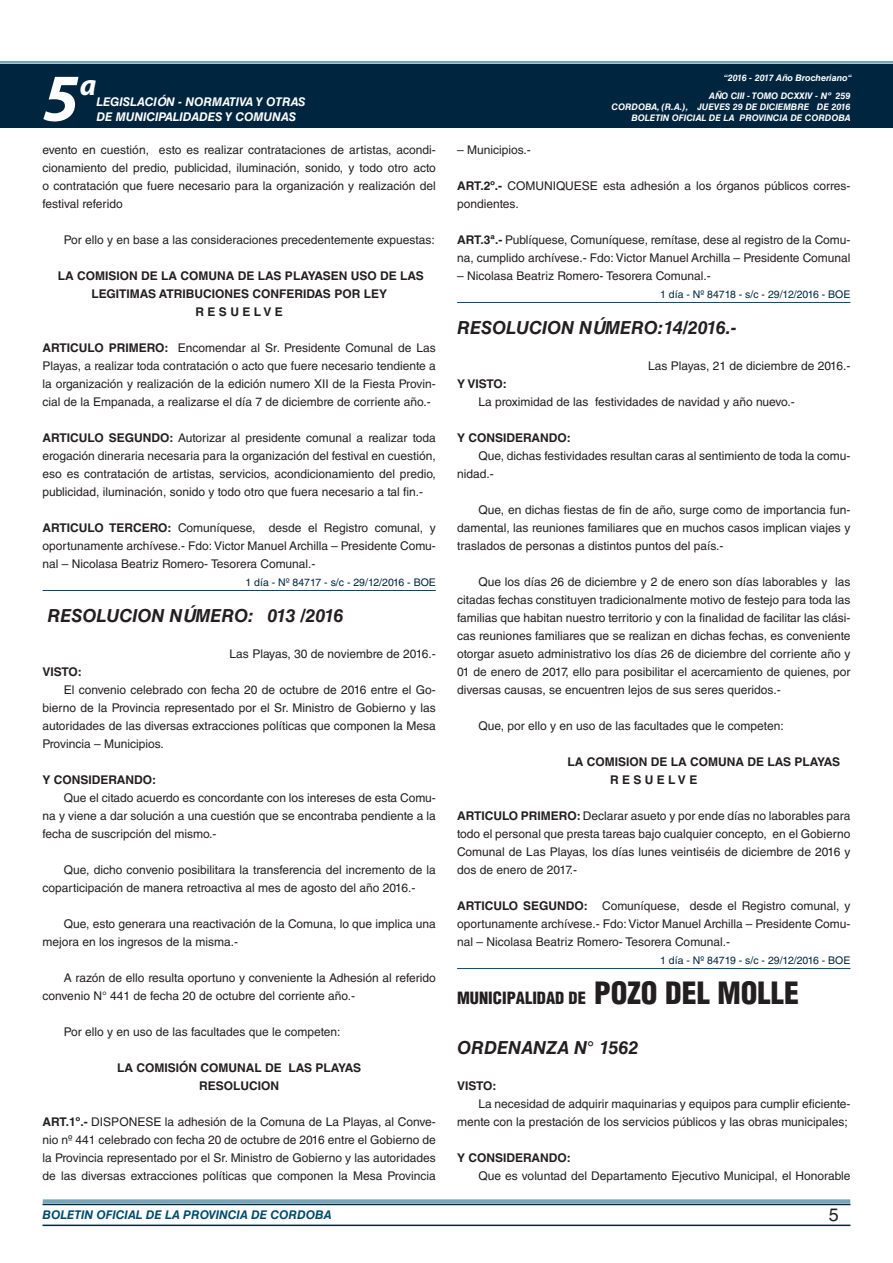
<style>
.page{position:relative;width:893px;height:1263px;background:#fff}
.page>*{position:absolute;margin:0;border:0;box-sizing:border-box;transform-origin:0 0}
.t1{font:italic 700 67.5px "Myriad Pro";color:#fff}
.t2{font:italic 700 30px "Myriad Pro";color:#fff}
.DOC__N{font:italic 700 18px "Helvetica LT Std";color:#231f20}
.t3{font:18px "Helvetica LT Std";color:#231f20}
.TITULO{font:900 condensed 16.5px "Helvetica LT Std";color:#231f20}
.TEXTO_BASE{font:12px/18px "Helvetica LT Std";color:#231f20;text-align:justify}
.RESUELVE{font:700 12px/18px "Helvetica LT Std";color:#231f20;text-align:center}
.FECHA{font:12px "Helvetica LT Std";color:#231f20}
.TEXTO_BASE-2{font:700 12px "Helvetica LT Std";color:#231f20}
.t4{font:italic 700 12px "Helvetica LT Std";color:#fff}
.t5{font:italic 700 12px "Helvetica LT Std";color:#004b6c}
.FECHA_DE_PUBLICACIÓN{font:10.5px "Helvetica LT Std";color:#00263f}
.t6{font:italic 700 9px/10.8px "Helvetica LT Std";color:#fff;text-align:right}
.s1{font-weight:700}
.s2{font-size:30px}
</style>
<div class="page">
<div style="left:0;top:61px;width:893px;height:6px;background:#fff;opacity:.75"></div>
<div style="left:0;top:64px;width:893px;height:64px;background:#00263f"></div>
<hr style="left:43px;top:1224px;width:807px;height:2px;background:#00263f">
<div style="left:42px;top:1198px;width:809px;height:8px;background:#fff;opacity:.75"></div>
<hr style="left:43px;top:590px;width:393px;height:1px;background:#004b6c">
<hr style="left:457px;top:302px;width:393px;height:1px;background:#004b6c">
<hr style="left:457px;top:968px;width:393px;height:1px;background:#004b6c">
<h1 class="t1" style="left:43px;top:54px;width:38px">5</h1>
<h2 class="t2" style="left:80px;top:66px;width:18px">a</h2>
<p class="t4" style="left:96px;top:95px;width:211px">LEGISLACIÓN - NORMATIVA Y OTRAS</p>
<p class="t4" style="left:96px;top:109px;width:201px">DE MUNICIPALIDADES Y COMUNAS</p>
<p class="TEXTO_BASE" style="left:43px;top:141px;width:395px">evento en cuestión, esto es realizar contrataciones de artistas, acondi&shy;cionamiento del predio, publicidad, iluminación, sonido, y todo otro acto o contratación que fuere necesario para la organización y realización del festival referido</p>
<p class="TEXTO_BASE" style="left:64px;top:231px;width:372px">Por ello y en base a las consideraciones precedentemente expuestas:</p>
<p class="RESUELVE" style="left:58px;top:266px;width:367px">LA COMISION DE LA COMUNA DE LAS PLAYASEN USO DE LAS<br>LEGITIMAS ATRIBUCIONES CONFERIDAS POR LEY</p>
<p class="RESUELVE" style="left:196px;top:302px;width:89px">R E S U E L V E</p>
<p class="TEXTO_BASE" style="left:43px;top:339px;width:395px"><span class="s1">ARTICULO PRIMERO:</span> Encomendar al Sr. Presidente Comunal de Las Playas, a realizar toda contratación o acto que fuere necesario tendiente a la organización y realización de la edición numero XII de la Fiesta Provin&shy;cial de la Empanada, a realizarse el día 7 de diciembre de corriente año.-</p>
<p class="TEXTO_BASE" style="left:43px;top:429px;width:395px"><span class="s1">ARTICULO SEGUNDO:</span> Autorizar al presidente comunal a realizar toda erogación dineraria necesaria para la organización del festival en cuestión, eso es contratación de artistas, servicios, acondicionamiento del predio, publicidad, iluminación, sonido y todo otro que fuera necesario a tal fin.-</p>
<p class="TEXTO_BASE" style="left:43px;top:519px;width:395px"><span class="s1">ARTICULO TERCERO:</span> Comuníquese, desde el Registro comunal, y oportunamente archívese.- Fdo: Victor Manuel Archilla – Presidente Comu&shy;nal – Nicolasa Beatriz Romero- Tesorera Comunal.-</p>
<p class="FECHA_DE_PUBLICACIÓN" style="left:246px;top:576px;width:192px">1 día - Nº 84717 - s/c - 29/12/2016 - BOE</p>
<p class="DOC__N" style="left:48px;top:604px;width:297px">RESOLUCION NÚMERO: 013 /2016</p>
<p class="FECHA" style="left:230px;top:647px;width:208px">Las Playas, 30 de noviembre de 2016.-</p>
<p class="TEXTO_BASE-2" style="left:43px;top:664px;width:41px">VISTO:</p>
<p class="TEXTO_BASE" style="left:43px;top:681px;width:395px;text-indent:21px">El convenio celebrado con fecha 20 de octubre de 2016 entre el Go&shy;bierno de la Provincia representado por el Sr. Ministro de Gobierno y las autoridades de las diversas extracciones políticas que componen la Mesa Provincia – Municipios.</p>
<p class="TEXTO_BASE-2" style="left:43px;top:772px;width:115px">Y CONSIDERANDO:</p>
<p class="TEXTO_BASE" style="left:43px;top:789px;width:395px;text-indent:21px">Que el citado acuerdo es concordante con los intereses de esta Comu&shy;na y viene a dar solución a una cuestión que se encontraba pendiente a la fecha de suscripción del mismo.-</p>
<p class="TEXTO_BASE" style="left:43px;top:861px;width:395px;text-indent:21px">Que, dicho convenio posibilitara la transferencia del incremento de la coparticipación de manera retroactiva al mes de agosto del año 2016.-</p>
<p class="TEXTO_BASE" style="left:43px;top:915px;width:395px;text-indent:21px">Que, esto generara una reactivación de la Comuna, lo que implica una mejora en los ingresos de la misma.-</p>
<p class="TEXTO_BASE" style="left:43px;top:969px;width:395px;text-indent:21px">A razón de ello resulta oportuno y conveniente la Adhesión al referido convenio N° 441 de fecha 20 de octubre del corriente año.-</p>
<p class="TEXTO_BASE" style="left:64px;top:1023px;width:278px">Por ello y en uso de las facultades que le competen:</p>
<p class="RESUELVE" style="left:117px;top:1058px;width:246px">LA COMISIÓN COMUNAL DE LAS PLAYAS</p>
<p class="RESUELVE" style="left:199px;top:1076px;width:82px">RESOLUCION</p>
<p class="TEXTO_BASE" style="left:43px;top:1113px;width:395px"><span class="s1">ART.1º.-</span> DISPONESE la adhesión de la Comuna de La Playas, al Conve&shy;nio nº 441 celebrado con fecha 20 de octubre de 2016 entre el Gobierno de la Provincia representado por el Sr. Ministro de Gobierno y las autoridades de las diversas extracciones políticas que componen la Mesa Provincia</p>
<p class="t6" style="left:724px;top:72px;width:130px">“2016 - 2017 Año Brocheriano“</p>
<p class="t6" style="left:612px;top:91px;width:240px">AÑO CIII - TOMO DCXXIV - Nº 259<br>CORDOBA, (R.A.), JUEVES 29 DE DICIEMBRE DE 2016<br>BOLETIN OFICIAL DE LA PROVINCIA DE CORDOBA</p>
<p class="TEXTO_BASE" style="left:457px;top:141px;width:75px">– Municipios.-</p>
<p class="TEXTO_BASE" style="left:457px;top:177px;width:395px"><span class="s1">ART.2º.-</span> COMUNIQUESE esta adhesión a los órganos públicos corres&shy;pondientes.</p>
<p class="TEXTO_BASE" style="left:457px;top:231px;width:395px"><span class="s1">ART.3ª.-</span> Publíquese, Comuníquese, remítase, dese al registro de la Comu&shy;na, cumplido archívese.- Fdo: Victor Manuel Archilla – Presidente Comunal</p>
<p class="TEXTO_BASE" style="left:457px;top:267px;width:255px">– Nicolasa Beatriz Romero- Tesorera Comunal.-</p>
<p class="FECHA_DE_PUBLICACIÓN" style="left:660px;top:288px;width:192px">1 día - Nº 84718 - s/c - 29/12/2016 - BOE</p>
<p class="DOC__N" style="left:457px;top:316px;width:281px">RESOLUCION NÚMERO:14/2016.-</p>
<p class="FECHA" style="left:648px;top:359px;width:204px">Las Playas, 21 de diciembre de 2016.-</p>
<p class="TEXTO_BASE-2" style="left:457px;top:376px;width:51px">Y VISTO:</p>
<p class="TEXTO_BASE" style="left:478px;top:393px;width:318px">La proximidad de las festividades de navidad y año nuevo.-</p>
<p class="TEXTO_BASE-2" style="left:457px;top:430px;width:115px">Y CONSIDERANDO:</p>
<p class="TEXTO_BASE" style="left:457px;top:447px;width:395px;text-indent:21px">Que, dichas festividades resultan caras al sentimiento de toda la comu&shy;nidad.-</p>
<p class="TEXTO_BASE" style="left:457px;top:501px;width:395px;text-indent:21px">Que, en dichas fiestas de fin de año, surge como de importancia fun&shy;damental, las reuniones familiares que en muchos casos implican viajes y traslados de personas a distintos puntos del país.-</p>
<p class="TEXTO_BASE" style="left:457px;top:573px;width:395px;text-indent:21px">Que los días 26 de diciembre y 2 de enero son días laborables y las citadas fechas constituyen tradicionalmente motivo de festejo para toda las familias que habitan nuestro territorio y con la finalidad de facilitar las clási&shy;cas reuniones familiares que se realizan en dichas fechas, es conveniente otorgar asueto administrativo los días 26 de diciembre del corriente año y 01 de enero de 2017, ello para posibilitar el acercamiento de quienes, por diversas causas, se encuentren lejos de sus seres queridos.-</p>
<p class="TEXTO_BASE" style="left:478px;top:717px;width:307px">Que, por ello y en uso de las facultades que le competen:</p>
<p class="RESUELVE" style="left:567px;top:752px;width:274px">LA COMISION DE LA COMUNA DE LAS PLAYAS</p>
<p class="RESUELVE" style="left:610px;top:770px;width:89px">R E S U E L V E</p>
<p class="TEXTO_BASE" style="left:457px;top:807px;width:395px"><span class="s1">ARTICULO PRIMERO:</span> Declarar asueto y por ende días no laborables para todo el personal que presta tareas bajo cualquier concepto, en el Gobierno Comunal de Las Playas, los días lunes veintiséis de diciembre de 2016 y dos de enero de 2017.-</p>
<p class="TEXTO_BASE" style="left:457px;top:897px;width:395px"><span class="s1">ARTICULO SEGUNDO:</span> Comuníquese, desde el Registro comunal, y oportunamente archívese.- Fdo: Victor Manuel Archilla – Presidente Comu&shy;nal – Nicolasa Beatriz Romero- Tesorera Comunal.-</p>
<p class="FECHA_DE_PUBLICACIÓN" style="left:660px;top:954px;width:192px">1 día - Nº 84719 - s/c - 29/12/2016 - BOE</p>
<p class="TITULO" style="left:457px;top:988px;width:344px">MUNICIPALIDAD DE <span class="s2">POZO DEL MOLLE</span></p>
<p class="DOC__N" style="left:457px;top:1036px;width:183px">ORDENANZA N° 1562</p>
<p class="TEXTO_BASE-2" style="left:457px;top:1078px;width:41px">VISTO:</p>
<p class="TEXTO_BASE" style="left:457px;top:1095px;width:395px;text-align:right">La necesidad de adquirir maquinarias y equipos para cumplir eficiente&shy;mente con la prestación de los servicios públicos y las obras municipales;</p>
<p class="TEXTO_BASE-2" style="left:457px;top:1150px;width:115px">Y CONSIDERANDO:</p>
<p class="TEXTO_BASE" style="left:478px;top:1167px;width:374px">Que es voluntad del Departamento Ejecutivo Municipal, el Honorable</p>
<p class="t5" style="left:43px;top:1208px;width:290px">BOLETIN OFICIAL DE LA PROVINCIA DE CORDOBA</p>
<h3 class="t3" style="left:829px;top:1204px;width:12px">5</h3>
</div>
